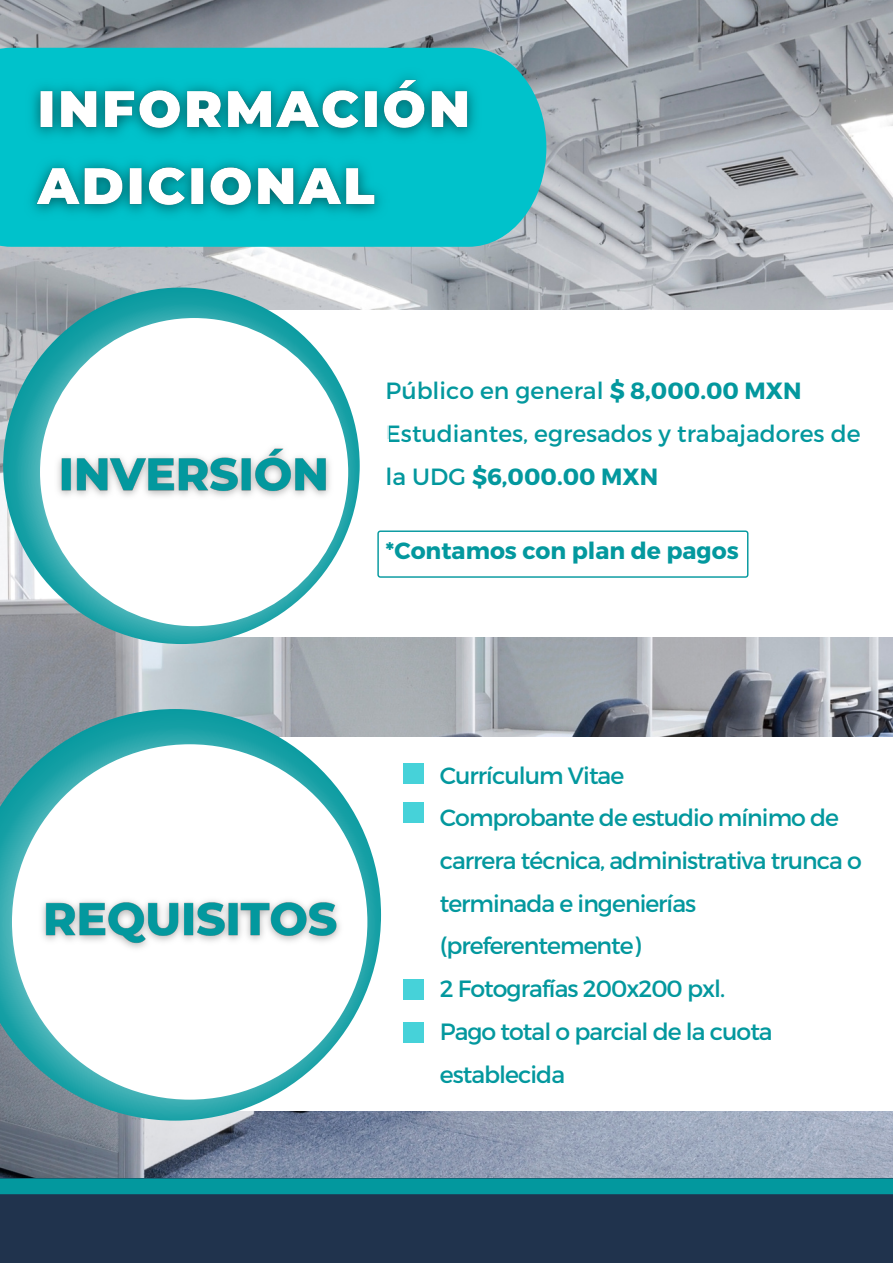
<style>
.page{position:relative;width:893px;height:1264px;background:#fff}
.page>*{position:absolute;margin:0;border:0;box-sizing:border-box;transform-origin:0 0}
.t1{font:23.55px/42.8px "Montserrat";letter-spacing:-.04em;color:#03989e}
.t2{font:23.4px/42.8px "Montserrat";color:#03989e}
.t3{font:700 23.4px "Montserrat";color:#03989e}
.s1{font-weight:700}
</style>
<div class="page">
<img style="left:0;top:0;width:892px;height:1178px">
<div style="left:0;top:1178px;width:892px;height:84px;background:#20334d"></div>
<div style="left:0;top:1178px;width:892px;height:16px;background:#03989e"></div>
<div style="left:180px;top:737px;width:712px;height:373px;background:#fff"></div>
<div style="left:403px;top:763px;width:20px;height:20px;background:#46d2d9"></div>
<div style="left:403px;top:802px;width:20px;height:21px;background:#46d2d9"></div>
<div style="left:403px;top:979px;width:20px;height:20px;background:#46d2d9"></div>
<div style="left:403px;top:1022px;width:20px;height:20px;background:#46d2d9"></div>
<svg style="left:0;top:700px;width:403px;height:447px"></svg>
<div style="left:12px;top:744px;width:355px;height:355px;background:#fff;border-radius:50%"></div>
<img style="left:42px;top:900px;width:298px;height:49px">
<div style="left:174px;top:310px;width:718px;height:326px;background:#fff"></div>
<svg style="left:0;top:280px;width:379px;height:387px"></svg>
<div style="left:40px;top:318px;width:308px;height:308px;background:#fff;border-radius:50%"></div>
<img style="left:46px;top:447px;width:284px;height:69px">
<div style="left:368px;top:423px;width:21px;height:20px;background:#fff"></div>
<div style="left:366px;top:423px;width:12px;height:20px;background:#fff"></div>
<svg style="left:377px;top:530px;width:371px;height:47px"></svg>
<div style="left:368px;top:440px;width:20px;height:20px;background:#fff"></div>
<div style="left:366px;top:440px;width:12px;height:20px;background:#fff"></div>
<svg style="left:0;top:48px;width:546px;height:199px;background:#18bec7"></svg>
<img style="left:17px;top:59px;width:475px;height:181px">
<p class="t2" style="left:385px;top:368px;width:476px">Público en general <span class="s1">$ 8,000.00 MXN<br></span>Estudiantes, egresados y trabajadores de la UDG <span class="s1">$6,000.00 MXN</span></p>
<p class="t3" style="left:385px;top:535px;width:354px">*Contamos con plan de pagos</p>
<p class="t1" style="left:439px;top:752px;width:423px">Currículum Vitae<br>Comprobante de estudio mínimo de carrera técnica, administrativa trunca o terminada e ingenierías (preferentemente)<br>2 Fotografías 200x200 pxl.<br>Pago total o parcial de la cuota establecida</p>
</div>
